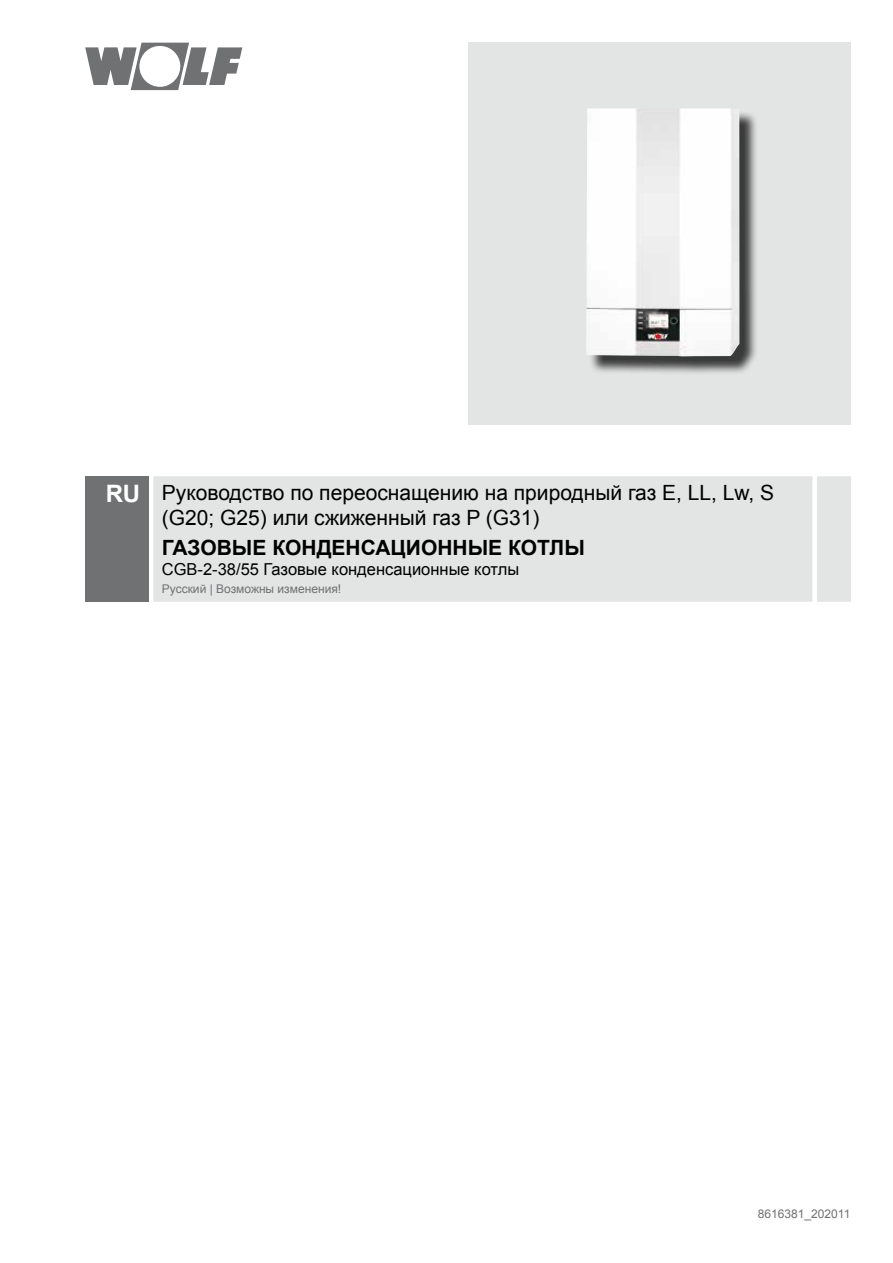
<style>
.page{position:relative;width:893px;height:1263px;background:#fff}
.page>*{position:absolute;margin:0;border:0;box-sizing:border-box;transform-origin:0 0}
.t1{font:21px/25.2px "Arial";color:#000}
.t2{font:700 21px "Arial";color:#000}
.t3{font:16.5px "Arial";color:#000}
.t4{font:12px "Arial";color:#707172}
.s1{font-weight:700;font-size:24px;color:#fff}
</style>
<div class="page">
<svg style="left:85px;top:43px;width:157px;height:47px"></svg>
<div style="left:468px;top:43px;width:382px;height:382px;background:#e3e4e4"></div>
<div style="left:85px;top:476px;width:64px;height:126px;background:#707172"></div>
<div style="left:153px;top:476px;width:698px;height:126px;background:#e3e4e4"></div>
<div style="left:589px;top:111px;width:169px;height:264px;background:#000;opacity:.75"></div>
<img style="left:586px;top:108px;width:153px;height:249px">
<p class="t1" style="left:162px;top:480px;width:614px;text-indent:-56px"><span class="s1">RU</span> Руководство по переоснащению на природный газ E, LL, Lw, S (G20; G25) или сжиженный газ P (G31)</p>
<p class="t2" style="left:162px;top:533px;width:425px">ГАЗОВЫЕ КОНДЕНСАЦИОННЫЕ КОТЛЫ</p>
<p class="t3" style="left:162px;top:558px;width:359px">CGB-2-38/55 Газовые конденсационные котлы</p>
<p class="t4" style="left:162px;top:581px;width:181px">Русский | Возможны изменения!</p>
<p class="t4" style="left:758px;top:1205px;width:94px">8616381_202011</p>
</div>
